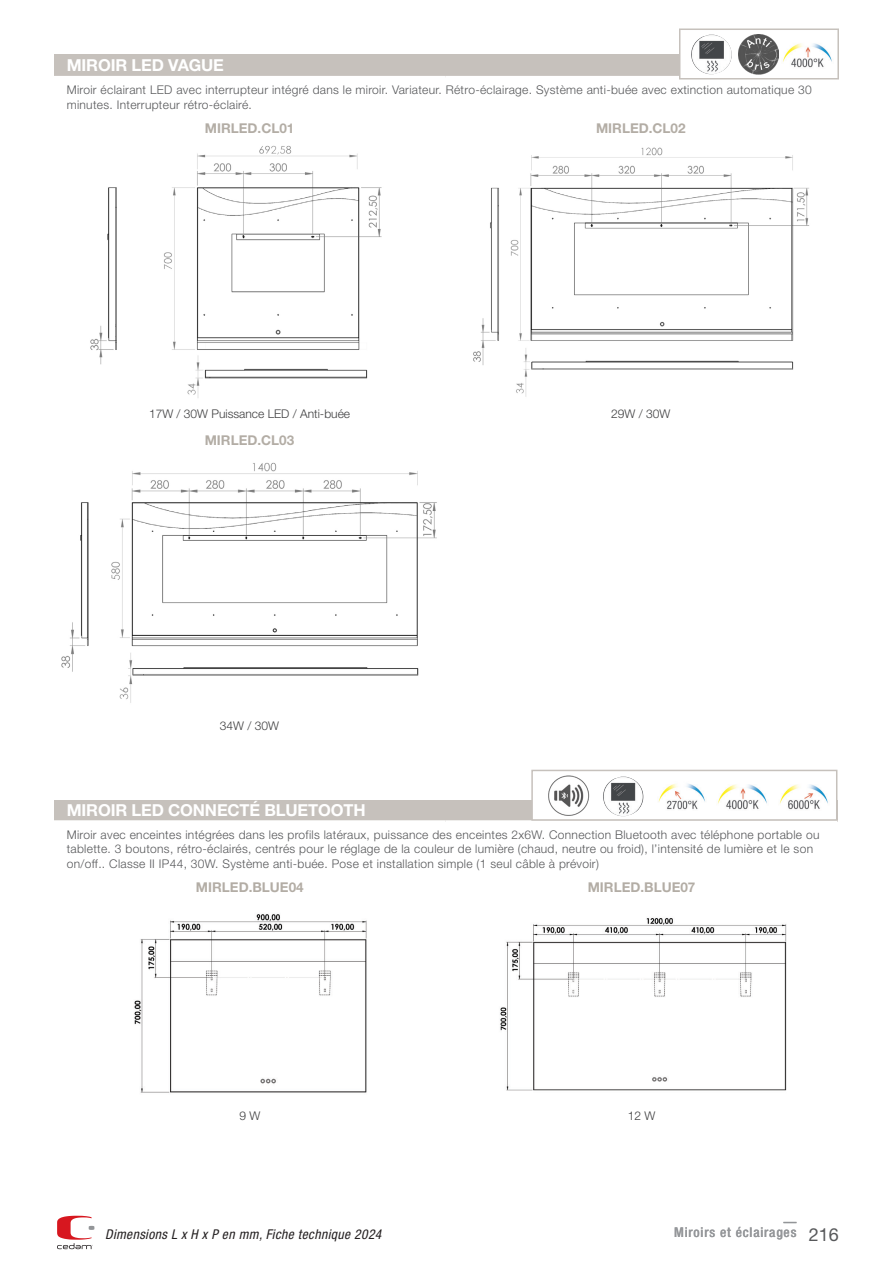
<style>
.page{position:relative;width:893px;height:1263px;background:#fff}
.page>*{position:absolute;margin:0;border:0;box-sizing:border-box;transform-origin:0 0}
.titre_tableau{font:700 16.5px "Helvetica Neue LT Std";letter-spacing:-.01em;color:#fff}
.ref{font:700 13.5px "Helvetica Neue LT Std";color:#b3ada5}
.t1{font:italic condensed 13.5px "Helvetica Neue LT Std";letter-spacing:.03em;color:#231f20}
.titre_collection{font:500 condensed 13.5px "Helvetica Neue LT Std";letter-spacing:.06em;color:#95979a}
.intro_tab{font:300 12px/14.4px "Helvetica Neue LT Std";letter-spacing:.025em;color:#57585a}
.infos_complémentaires_centré{font:300 12px "Helvetica Neue LT Std";color:#3e3e3f}
.s1{font-weight:400;font-stretch:normal;font-size:18px;color:#57585a}
</style>
<div class="page">
<svg style="left:57px;top:1216px;width:37px;height:33px"></svg>
<svg style="left:783px;top:1222px;width:13px;height:1px"></svg>
<div style="left:54px;top:54px;width:625px;height:22px;background:#c6c1bc"></div>
<img style="left:90px;top:145px;width:292px;height:253px">
<img style="left:473px;top:147px;width:337px;height:250px">
<div style="left:679px;top:29px;width:160px;height:50px;background:#fff;border:2px solid #c6c1bc"></div>
<img style="left:691px;top:35px;width:41px;height:39px">
<img style="left:739px;top:34px;width:40px;height:40px">
<img style="left:782px;top:43px;width:50px;height:25px">
<img style="left:61px;top:462px;width:376px;height:241px">
<div style="left:54px;top:800px;width:783px;height:22px;background:#c6c1bc"></div>
<hr style="left:54px;top:820px;width:392px;height:3px;background:#fff">
<hr style="left:446px;top:820px;width:391px;height:3px;background:#fff">
<img style="left:134px;top:914px;width:233px;height:179px">
<img style="left:500px;top:918px;width:287px;height:173px">
<div style="left:531px;top:770px;width:306px;height:51px;background:#fff;border:2px solid #c6c1bc"></div>
<img style="left:603px;top:777px;width:41px;height:39px">
<img style="left:548px;top:775px;width:42px;height:41px">
<img style="left:779px;top:784px;width:49px;height:26px">
<img style="left:717px;top:784px;width:50px;height:26px">
<img style="left:658px;top:784px;width:47px;height:26px">
<p class="titre_tableau" style="left:67px;top:55px;width:159px">MIROIR LED VAGUE</p>
<p class="intro_tab" style="left:67px;top:83px;width:746px">Miroir éclairant LED avec interrupteur intégré dans le miroir. Variateur. Rétro-éclairage. Système anti-buée avec extinction automatique 30 minutes. Interrupteur rétro-éclairé.</p>
<p class="ref" style="left:205px;top:120px;width:91px">MIRLED.CL01</p>
<p class="ref" style="left:596px;top:120px;width:91px">MIRLED.CL02</p>
<p class="infos_complémentaires_centré" style="left:149px;top:406px;width:203px">17W / 30W Puissance LED / Anti-buée</p>
<p class="infos_complémentaires_centré" style="left:611px;top:406px;width:61px">29W / 30W</p>
<p class="ref" style="left:205px;top:432px;width:91px">MIRLED.CL03</p>
<p class="infos_complémentaires_centré" style="left:220px;top:718px;width:61px">34W / 30W</p>
<p class="titre_tableau" style="left:67px;top:800px;width:300px">MIROIR LED CONNECTÉ BLUETOOTH</p>
<p class="intro_tab" style="left:67px;top:827px;width:754px">Miroir avec enceintes intégrées dans les profils latéraux, puissance des enceintes 2x6W. Connection Bluetooth avec téléphone portable ou tablette. 3 boutons, rétro-éclairés, centrés pour le réglage de la couleur de lumière (chaud, neutre ou froid), l’intensité de lumière et le son on/off.. Classe II IP44, 30W. Système anti-buée. Pose et installation simple (1 seul câble à prévoir)</p>
<p class="ref" style="left:196px;top:878px;width:109px">MIRLED.BLUE04</p>
<p class="ref" style="left:588px;top:878px;width:109px">MIRLED.BLUE07</p>
<p class="infos_complémentaires_centré" style="left:239px;top:1108px;width:22px">9 W</p>
<p class="infos_complémentaires_centré" style="left:628px;top:1108px;width:29px">12 W</p>
<p class="t1" style="left:105px;top:1227px;width:278px">Dimensions L x H x P en mm, Fiche technique 2024</p>
<p class="titre_collection" style="left:674px;top:1224px;width:166px">Miroirs et éclairages <span class="s1">216</span></p>
</div>
